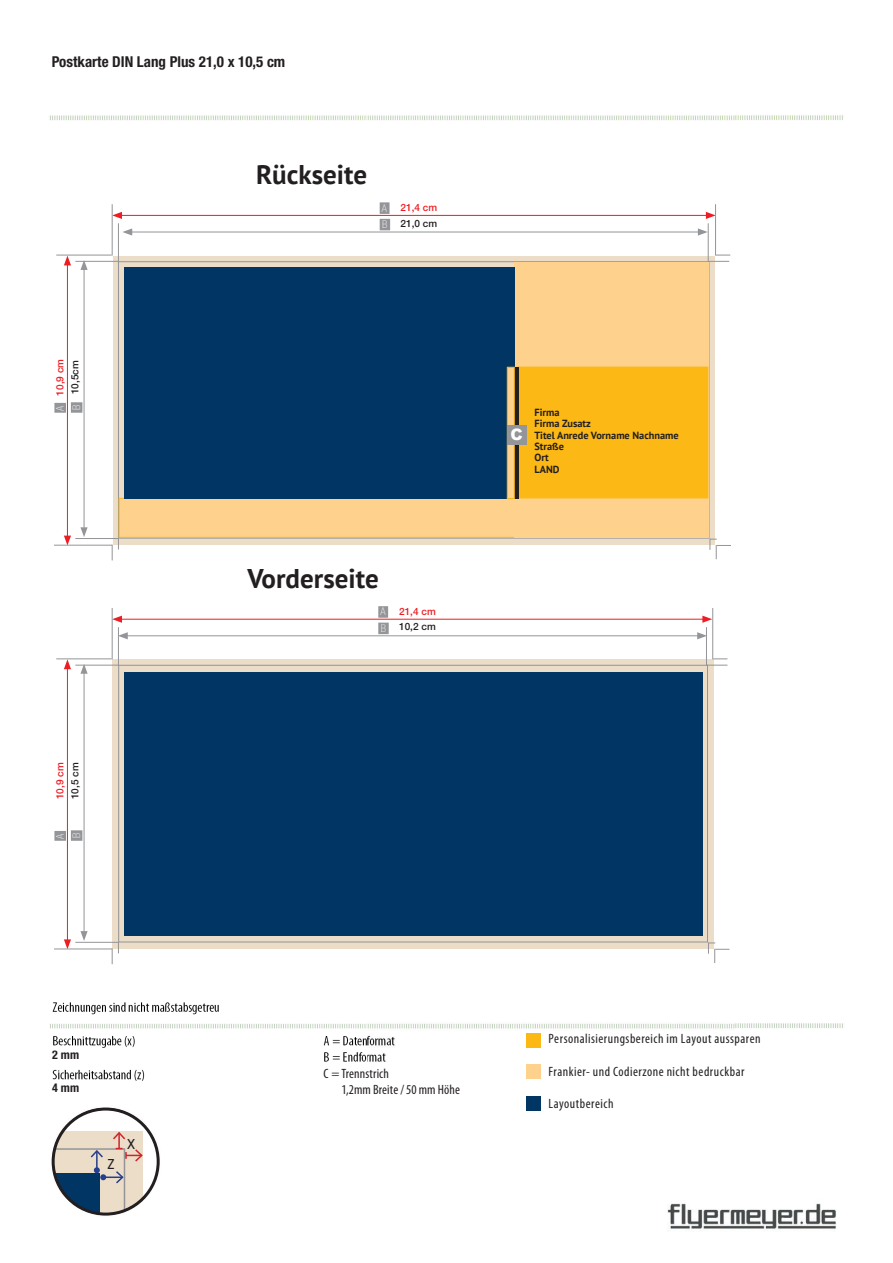
<style>
.page{position:relative;width:893px;height:1263px;background:#fff}
.page>*{position:absolute;margin:0;border:0;box-sizing:border-box;transform-origin:0 0}
.t1{font:700 27px "PT Sans";color:#231f20}
.t2{font:condensed 18px "Helvetica LT Std";color:#231f20}
.t3{font:900 15.75px "Arial";color:#fff}
.t4{font:700 condensed 15px "Helvetica Neue LT Std";color:#231f20}
.t5{font:condensed 13.5px "Myriad Pro";letter-spacing:.035em;color:#231f20}
.t6{font:condensed 13.5px/16.2px "Myriad Pro";letter-spacing:.005em;color:#231f20}
.t7{font:700 condensed 12px "Helvetica Neue LT Std";color:#231f20}
.t8{font:100 condensed 10.65px/16.5px "Helvetica Neue LT Std";color:#fff}
.t9{font:700 10.35px/11.4px "PT Sans";color:#231f20}
.t10{font:500 10.05px "Helvetica Neue LT Std";color:#ee1d23}
.t11{font:500 10.05px "Helvetica Neue LT Std";color:#231f20}
</style>
<div class="page">
<img style="left:50px;top:115px;width:793px;height:1101px">
<img style="left:667px;top:1195px;width:171px;height:34px">
<div style="left:34px;top:134px;width:533px;height:549px;background:#fff"></div>
<div style="left:42px;top:1049px;width:53px;height:12px;background:#fff"></div>
<div style="left:42px;top:1083px;width:53px;height:12px;background:#fff"></div>
<hr style="left:84px;top:268px;width:1px;height:262px;background:#939598">
<svg style="left:80px;top:260px;width:8px;height:10px"></svg>
<svg style="left:80px;top:527px;width:8px;height:10px"></svg>
<hr style="left:56px;top:255px;width:56px;height:1px;background:#939598">
<hr style="left:67px;top:263px;width:1px;height:275px;background:#ee1d23">
<svg style="left:64px;top:256px;width:7px;height:9px"></svg>
<svg style="left:64px;top:536px;width:7px;height:9px"></svg>
<hr style="left:130px;top:231px;width:570px;height:1px;background:#939598">
<svg style="left:698px;top:228px;width:10px;height:8px"></svg>
<svg style="left:123px;top:228px;width:9px;height:8px"></svg>
<hr style="left:120px;top:215px;width:588px;height:1px;background:#ee1d23">
<svg style="left:706px;top:212px;width:9px;height:7px"></svg>
<svg style="left:113px;top:212px;width:9px;height:7px"></svg>
<hr style="left:112px;top:204px;width:1px;height:52px;background:#939598">
<hr style="left:715px;top:204px;width:1px;height:52px;background:#939598">
<hr style="left:54px;top:545px;width:58px;height:1px;background:#939598">
<div style="left:380px;top:202px;width:9px;height:12px;background:#939598"></div>
<div style="left:380px;top:219px;width:10px;height:11px;background:#939598"></div>
<div style="left:54px;top:403px;width:12px;height:10px;background:#939598"></div>
<div style="left:71px;top:402px;width:11px;height:11px;background:#939598"></div>
<div style="left:526px;top:1033px;width:14px;height:14px;background:#fcb814"></div>
<div style="left:114px;top:256px;width:601px;height:288px;background:#ebddc8"></div>
<svg style="left:118px;top:261px;width:592px;height:278px"></svg>
<div style="left:119px;top:498px;width:589px;height:39px;background:#fed28d"></div>
<div style="left:514px;top:262px;width:194px;height:275px;background:#fed28d"></div>
<div style="left:517px;top:367px;width:191px;height:131px;background:#fcb814"></div>
<div style="left:124px;top:267px;width:390px;height:231px;background:#003564"></div>
<div style="left:514px;top:367px;width:5px;height:131px;background:#231f20"></div>
<div style="left:112px;top:659px;width:602px;height:290px;background:#ebddc8"></div>
<div style="left:526px;top:1064px;width:14px;height:14px;background:#fed28d"></div>
<div style="left:507px;top:367px;width:7px;height:132px;background:#fed28d;border:1px solid #fcb814"></div>
<div style="left:507px;top:425px;width:19px;height:19px;background:#939598"></div>
<hr style="left:84px;top:671px;width:1px;height:262px;background:#939598">
<svg style="left:80px;top:664px;width:8px;height:10px"></svg>
<svg style="left:80px;top:931px;width:8px;height:10px"></svg>
<hr style="left:75px;top:665px;width:44px;height:1px;background:#939598">
<hr style="left:56px;top:658px;width:56px;height:1px;background:#939598">
<hr style="left:75px;top:538px;width:44px;height:1px;background:#939598">
<svg style="left:112px;top:539px;width:7px;height:21px"></svg>
<hr style="left:67px;top:667px;width:1px;height:275px;background:#ee1d23">
<svg style="left:64px;top:659px;width:7px;height:10px"></svg>
<svg style="left:64px;top:939px;width:7px;height:9px"></svg>
<svg style="left:709px;top:539px;width:22px;height:20px"></svg>
<hr style="left:125px;top:635px;width:575px;height:1px;background:#939598">
<svg style="left:697px;top:632px;width:9px;height:7px"></svg>
<svg style="left:119px;top:632px;width:9px;height:7px"></svg>
<hr style="left:75px;top:261px;width:44px;height:1px;background:#939598">
<hr style="left:120px;top:619px;width:585px;height:1px;background:#ee1d23">
<svg style="left:702px;top:616px;width:10px;height:7px"></svg>
<svg style="left:113px;top:616px;width:9px;height:7px"></svg>
<hr style="left:118px;top:627px;width:1px;height:39px;background:#939598">
<hr style="left:112px;top:608px;width:1px;height:51px;background:#939598">
<hr style="left:712px;top:608px;width:1px;height:51px;background:#939598">
<svg style="left:713px;top:658px;width:14px;height:1px"></svg>
<hr style="left:706px;top:627px;width:1px;height:39px;background:#939598">
<svg style="left:708px;top:665px;width:19px;height:1px"></svg>
<hr style="left:54px;top:948px;width:58px;height:1px;background:#939598">
<hr style="left:75px;top:942px;width:44px;height:1px;background:#939598">
<svg style="left:112px;top:942px;width:7px;height:22px"></svg>
<hr style="left:118px;top:223px;width:1px;height:39px;background:#939598">
<div style="left:378px;top:606px;width:10px;height:12px;background:#939598"></div>
<div style="left:378px;top:623px;width:11px;height:11px;background:#939598"></div>
<div style="left:54px;top:831px;width:12px;height:10px;background:#939598"></div>
<div style="left:71px;top:830px;width:11px;height:11px;background:#939598"></div>
<svg style="left:708px;top:942px;width:21px;height:21px"></svg>
<svg style="left:118px;top:664px;width:590px;height:279px"></svg>
<div style="left:526px;top:1096px;width:14px;height:14px;background:#003564"></div>
<hr style="left:708px;top:223px;width:1px;height:39px;background:#939598">
<svg style="left:708px;top:255px;width:22px;height:7px"></svg>
<div style="left:53px;top:1109px;width:105px;height:105px;background:#fff;border-radius:50%"></div>
<svg style="left:53px;top:1131px;width:91px;height:83px;background:#b7b5b1"></svg>
<div style="left:52px;top:1107px;width:108px;height:108px;border:3px solid #231f20;border-radius:50%"></div>
<div style="left:124px;top:672px;width:578px;height:263px;background:#003564"></div>
<p class="t4" style="left:52px;top:52px;width:235px">Postkarte DIN Lang Plus 21,0 x 10,5 cm</p>
<p class="t10" style="left:54px;top:396px;width:38px;rotate:-90deg">10,9 cm</p>
<p class="t11" style="left:69px;top:394px;width:35px;rotate:-90deg">10,5cm</p>
<p class="t8" style="left:52px;top:411px;width:7px;rotate:-90deg">A<br>B</p>
<p class="t10" style="left:54px;top:799px;width:38px;rotate:-90deg">10,9 cm</p>
<p class="t11" style="left:69px;top:799px;width:38px;rotate:-90deg">10,5 cm</p>
<p class="t8" style="left:52px;top:839px;width:7px;rotate:-90deg">A<br>B</p>
<h1 class="t1" style="left:256px;top:157px;width:113px">Rückseite</h1>
<p class="t8" style="left:382px;top:200px;width:7px">A<br>B</p>
<p class="t10" style="left:400px;top:202px;width:38px">21,4 cm</p>
<p class="t11" style="left:400px;top:217px;width:38px">21,0 cm</p>
<h1 class="t1" style="left:247px;top:560px;width:133px">Vorderseite</h1>
<p class="t8" style="left:380px;top:603px;width:7px">A</p>
<p class="t10" style="left:399px;top:606px;width:38px">21,4 cm</p>
<p class="t8" style="left:381px;top:620px;width:7px">B</p>
<p class="t11" style="left:399px;top:621px;width:38px">10,2 cm</p>
<p class="t3" style="left:511px;top:423px;width:14px">C</p>
<p class="t9" style="left:534px;top:406px;width:146px">Firma<br>Firma Zusatz<br>Titel Anrede Vorname Nachname<br>Straße<br>Ort<br>LAND</p>
<p class="t7" style="left:52px;top:1047px;width:28px">2 mm</p>
<p class="t7" style="left:52px;top:1080px;width:28px">4 mm</p>
<h2 class="t2" style="left:108px;top:1151px;width:9px">z</h2>
<h2 class="t2" style="left:127px;top:1131px;width:9px">x</h2>
<p class="t6" style="left:341px;top:1066px;width:120px;text-indent:-18px">C = Trennstrich<br>1,2mm Breite / 50 mm Höhe</p>
<p class="t5" style="left:549px;top:1032px;width:214px">Personalisierungsbereich im Layout aussparen</p>
<p class="t5" style="left:549px;top:1064px;width:197px">Frankier- und Codierzone nicht bedruckbar</p>
<p class="t5" style="left:549px;top:1096px;width:66px">Layoutbereich</p>
</div>
